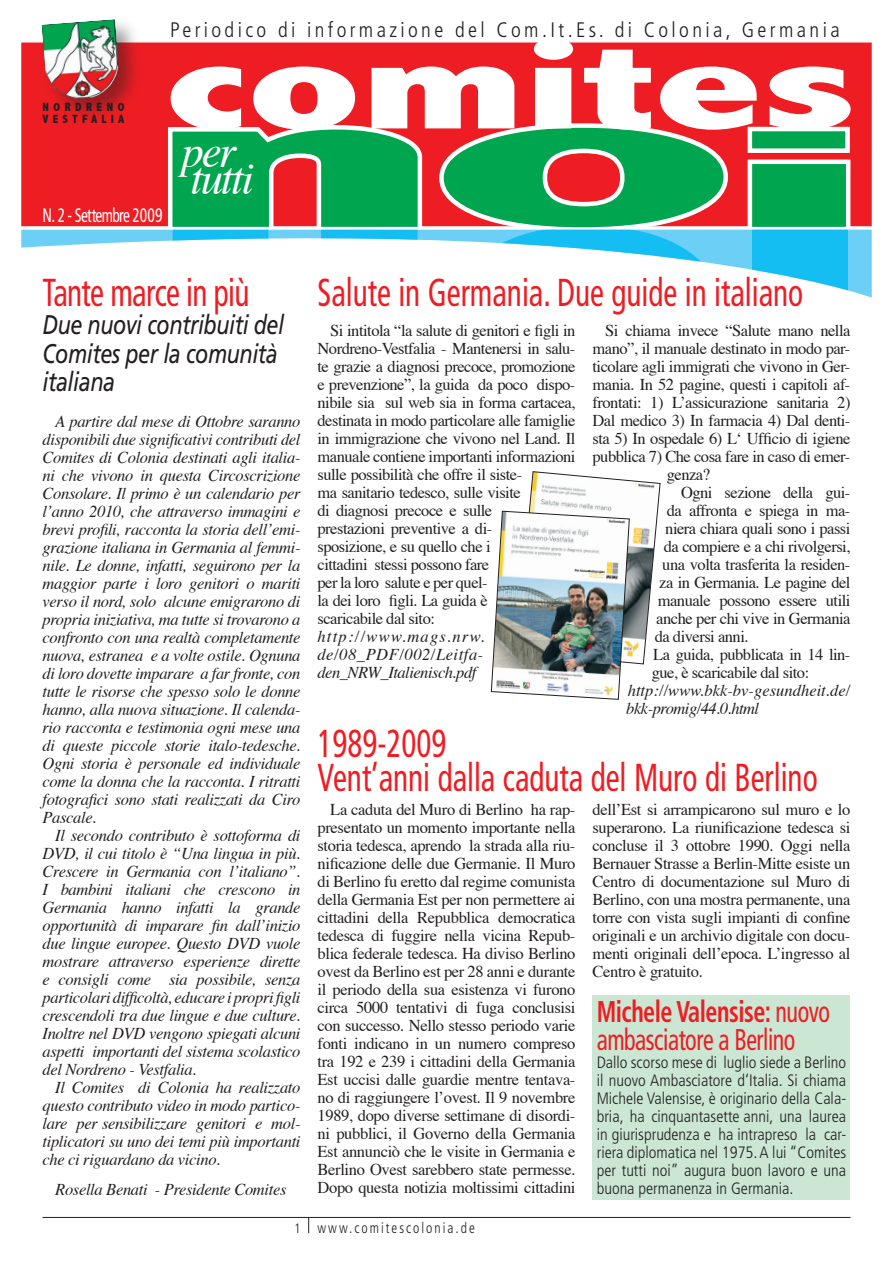
<style>
.page{position:relative;width:893px;height:1263px;background:#fff}
.page>*{position:absolute;margin:0;border:0;box-sizing:border-box;transform-origin:0 0}
.Testo_art{font:italic 45px "Times";letter-spacing:-.05em;color:#fff}
.Titolo_articolo{font:condensed 39px "Frutiger";color:#ee1d23;scale:.8 1}
.Titolo_articolo-2{font:condensed 39px "Frutiger";letter-spacing:-.02em;color:#ee1d23;scale:.8 1}
.titolo_piccolo{font:condensed 30px/28.5px "Frutiger";letter-spacing:-.02em;color:#ee1d23;scale:.8 1}
.sottotitolo{font:italic 27px/28.5px "Frutiger";letter-spacing:-.02em;color:#231f20;scale:.8 1}
.t1{font:300 condensed 21px "Frutiger";letter-spacing:.16em;color:#231f20}
.t2{font:condensed 19.5px "Frutiger";letter-spacing:-.04em;color:#fff;scale:.8 1}
.Testo_art-2{font:16.5px/18px "Times";letter-spacing:-.03em;color:#231f20}
.Testo_art-3{font:italic 16.5px/18px "Times";letter-spacing:-.02em;color:#231f20;text-align:justify}
.testo_lineare{font:300 condensed 16.5px/18px "Frutiger";color:#231f20;text-align:justify}
.Testo_art-4{font:italic 16.5px/18px "Times";color:#231f20}
.www_mastro{font:300 condensed 15px "Frutiger";letter-spacing:.15em;color:#231f20;scale:.9 1}
.t3{font:800 condensed 12px/12px "Abadi";letter-spacing:.35em;color:#231f20}
.s1{font-weight:700}
</style>
<div class="page">
<div style="left:22px;top:43px;width:849px;height:182px;background:#ee1d23"></div>
<div style="left:750px;top:162px;width:98px;height:67px;background:#00a54f"></div>
<div style="left:748px;top:160px;width:102px;height:71px;border:4px solid #fff"></div>
<div style="left:750px;top:129px;width:97px;height:22px;background:#00a54f"></div>
<div style="left:748px;top:127px;width:102px;height:26px;border:4px solid #fff"></div>
<svg style="left:171px;top:42px;width:680px;height:88px"></svg>
<hr style="left:43px;top:1217px;width:807px;height:1px;background:#231f20">
<svg style="left:308px;top:1218px;width:1px;height:15px"></svg>
<div style="left:39px;top:16px;width:105px;height:110px;background:#231f20;opacity:.45"></div>
<img style="left:41px;top:19px;width:78px;height:80px">
<div style="left:592px;top:995px;width:258px;height:204px;background:#cbe6d3"></div>
<svg style="left:21px;top:210px;width:851px;height:88px"></svg>
<svg style="left:166px;top:123px;width:258px;height:175px"></svg>
<svg style="left:437px;top:121px;width:293px;height:177px"></svg>
<svg style="left:753px;top:228px;width:95px;height:70px;fill:#15bef2"></svg>
<img style="left:491px;top:471px;width:169px;height:229px">
<p class="t1" style="left:170px;top:18px;width:671px">Periodico di informazione del Com.It.Es. di Colonia, Germania</p>
<p class="t3" style="left:43px;top:101px;width:83px">NORDRENO<br>VESTFALIA</p>
<p class="t2" style="left:43px;top:204px;width:152px">N. 2 - Settembre 2009</p>
<p class="Testo_art" style="left:181px;top:124px;width:57px">per</p>
<p class="Testo_art" style="left:190px;top:151px;width:65px">tutti</p>
<p class="Titolo_articolo-2" style="left:43px;top:269px;width:260px">Tante marce in più</p>
<p class="sottotitolo" style="left:43px;top:311px;width:304px">Due nuovi contribuiti del<br>Comites per la comunità italiana</p>
<p class="Testo_art-3" style="left:43px;top:414px;width:260px;text-indent:13px">A partire dal mese di Ottobre saranno disponibili due significativi contributi del Comites di Colonia destinati agli italia&shy;ni che vivono in questa Circoscrizione Consolare. Il primo è un calendario per l’anno 2010, che attraverso immagini e brevi profili, racconta la storia dell’emi&shy;grazione italiana in Germania al femmi&shy;nile. Le donne, infatti, seguirono per la maggior parte i loro genitori o mariti verso il nord, solo alcune emigrarono di propria iniziativa, ma tutte si trovarono a confronto con una realtà completamente nuova, estranea e a volte ostile. Ognuna di loro dovette imparare a far fronte, con tutte le risorse che spesso solo le donne hanno, alla nuova situazione. Il calenda&shy;rio racconta e testimonia ogni mese una di queste piccole storie italo-tedesche.<br>Ogni storia è personale ed individuale come la donna che la racconta. I ritratti fotografici sono stati realizzati da Ciro Pascale.</p>
<p class="Testo_art-3" style="left:43px;top:828px;width:260px;text-indent:13px">Il secondo contributo è sottoforma di DVD, il cui titolo è “Una lingua in più.<br>Crescere in Germania con l’italiano”.<br>I bambini italiani che crescono in Germania hanno infatti la grande opportunità di imparare fin dall’inizio due lingue europee. Questo DVD vuole mostrare attraverso esperienze dirette e consigli come sia possibile, senza particolari difficoltà, educare i propri figli crescendoli tra due lingue e due culture.<br>Inoltre nel DVD vengono spiegati alcuni aspetti importanti del sistema scolastico del Nordreno - Vestfalia.</p>
<p class="Testo_art-3" style="left:43px;top:1080px;width:259px;text-indent:13px">Il Comites di Colonia ha realizzato questo contributo video in modo partico&shy;lare per sensibilizzare genitori e mol&shy;tiplicatori su uno dei temi più importanti che ci riguardano da vicino.</p>
<p class="Testo_art-3" style="left:55px;top:1182px;width:233px">Rosella Benati - Presidente Comites</p>
<p class="Titolo_articolo" style="left:317px;top:269px;width:609px">Salute in Germania. Due guide in italiano</p>
<p class="Testo_art-2" style="left:317px;top:322px;width:260px;text-indent:13px">Si intitola “la salute di genitori e figli in Nordreno-Vestfalia - Mantenersi in salu&shy;te grazie a diagnosi precoce, promozione e prevenzione”, la guida da poco dispo&shy;nibile sia sul web sia in forma cartacea, destinata in modo particolare alle famiglie in immigrazione che vivono nel Land. Il manuale contiene importanti informazioni sulle possibilità che offre il siste-<br>ma sanitario tedesco, sulle visite<br>di diagnosi precoce e sulle<br>prestazioni preventive a di-<br>sposizione, e su quello che i<br>cittadini stessi possono fare<br>per la loro salute e per quel-<br>la dei loro figli. La guida è<br>scaricabile dal sito:</p>
<p class="Testo_art-3" style="left:317px;top:628px;width:169px">http://www.mags.nrw. de/08_PDF/002/Leitfa&shy;den_NRW_Italienisch.pdf</p>
<p class="Testo_art-2" style="left:605px;top:322px;width:247px">Si chiama invece “Salute mano nella</p>
<p class="Testo_art-2" style="left:592px;top:340px;width:259px">mano”, il manuale destinato in modo par-</p>
<p class="Testo_art-2" style="left:592px;top:358px;width:259px">ticolare agli immigrati che vivono in Ger-</p>
<p class="Testo_art-2" style="left:592px;top:376px;width:259px">mania. In 52 pagine, questi i capitoli af-</p>
<p class="Testo_art-2" style="left:592px;top:394px;width:259px">frontati: 1) L’assicurazione sanitaria 2)</p>
<p class="Testo_art-2" style="left:592px;top:412px;width:259px">Dal medico 3) In farmacia 4) Dal denti-</p>
<p class="Testo_art-2" style="left:592px;top:430px;width:259px">sta 5) In ospedale 6) L‘ Ufficio di igiene</p>
<p class="Testo_art-2" style="left:592px;top:448px;width:259px">pubblica 7) Che cosa fare in caso di emer-</p>
<p class="Testo_art-2" style="left:667px;top:466px;width:45px">genza?</p>
<p class="Testo_art-2" style="left:681px;top:484px;width:171px">Ogni sezione della gui-</p>
<p class="Testo_art-2" style="left:667px;top:502px;width:185px">da affronta e spiega in ma-</p>
<p class="Testo_art-2" style="left:665px;top:520px;width:187px">niera chiara quali sono i passi</p>
<p class="Testo_art-2" style="left:664px;top:538px;width:188px">da compiere e a chi rivolgersi,</p>
<p class="Testo_art-2" style="left:662px;top:556px;width:190px">una volta trasferita la residen-</p>
<p class="Testo_art-2" style="left:659px;top:574px;width:193px">za in Germania. Le pagine del</p>
<p class="Testo_art-2" style="left:658px;top:592px;width:194px">manuale possono essere utili</p>
<p class="Testo_art-2" style="left:656px;top:610px;width:196px">anche per chi vive in Germania</p>
<p class="Testo_art-2" style="left:655px;top:628px;width:95px">da diversi anni.</p>
<p class="Testo_art-2" style="left:652px;top:646px;width:200px">La guida, pubblicata in 14 lin&shy;gue, è scaricabile dal sito:</p>
<p class="Testo_art-4" style="left:626px;top:682px;width:226px">http://www.bkk-bv-gesundheit.de/ bkk-promig/44.0.html</p>
<p class="Titolo_articolo" style="left:317px;top:721px;width:163px">1989-2009</p>
<p class="Titolo_articolo" style="left:317px;top:754px;width:627px">Vent’anni dalla caduta del Muro di Berlino</p>
<p class="Testo_art-2" style="left:317px;top:801px;width:260px;text-align:justify;text-indent:13px">La caduta del Muro di Berlino ha rap&shy;presentato un momento importante nella storia tedesca, aprendo la strada alla riu&shy;nificazione delle due Germanie. Il Muro di Berlino fu eretto dal regime comunista della Germania Est per non permettere ai cittadini della Repubblica democratica tedesca di fuggire nella vicina Repub&shy;blica federale tedesca. Ha diviso Berlino ovest da Berlino est per 28 anni e durante il periodo della sua esistenza vi furono circa 5000 tentativi di fuga conclusisi con successo. Nello stesso periodo varie fonti indicano in un numero compreso tra 192 e 239 i cittadini della Germania Est uccisi dalle guardie mentre tentava&shy;no di raggiungere l’ovest. Il 9 novembre 1989, dopo diverse settimane di disordi&shy;ni pubblici, il Governo della Germania Est annunciò che le visite in Germania e Berlino Ovest sarebbero state permesse.<br>Dopo questa notizia moltissimi cittadini</p>
<p class="Testo_art-2" style="left:592px;top:801px;width:260px;text-align:justify">dell’Est si arrampicarono sul muro e lo superarono. La riunificazione tedesca si concluse il 3 ottobre 1990. Oggi nella Bernauer Strasse a Berlin-Mitte esiste un Centro di documentazione sul Muro di Berlino, con una mostra permanente, una torre con vista sugli impianti di confine originali e un archivio digitale con docu&shy;menti originali dell’epoca. L’ingresso al Centro è gratuito.</p>
<p class="titolo_piccolo" style="left:597px;top:997px;width:293px"><span class="s1">Michele Valensise:</span> nuovo ambasciatore a Berlino</p>
<p class="testo_lineare" style="left:597px;top:1054px;width:251px">Dallo scorso mese di luglio siede a Berlino il nuovo Ambasciatore d‘Italia. Si chiama Michele Valensise, è originario della Cala&shy;bria, ha cinquantasette anni, una laurea in giurisprudenza e ha intrapreso la car&shy;riera diplomatica nel 1 975. A lui “Comites per tutti noi” augura buon lavoro e una buona permanenza in Germania.</p>
<p class="www_mastro" style="left:317px;top:1219px;width:176px">www.comitescolonia.de</p>
</div>
